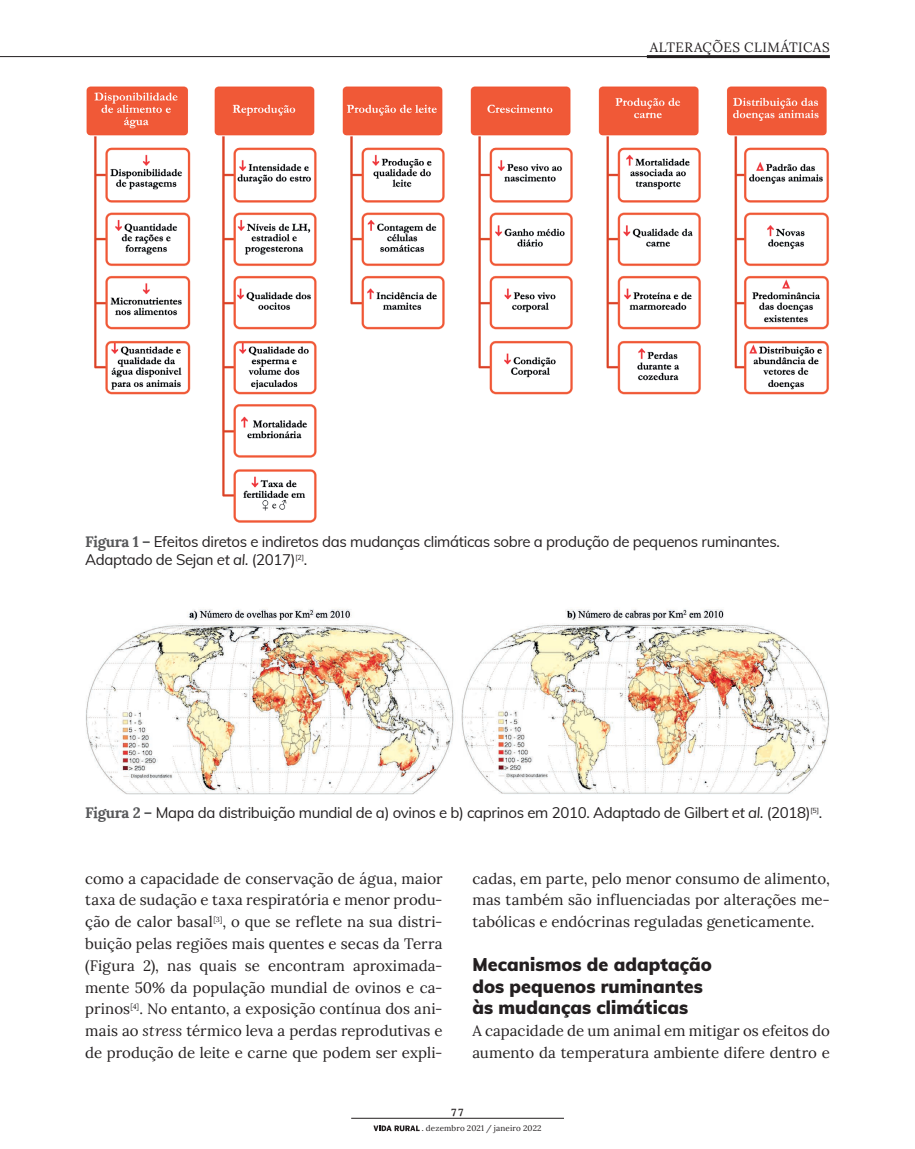
<style>
.page{position:relative;width:915px;height:1149px;background:#fff}
.page>*{position:absolute;margin:0;border:0;box-sizing:border-box;transform-origin:0 0}
.t1{font:900 18px/21.8px "Muli";letter-spacing:.005em;color:#231f20}
.t2{font:15px/21.8px "Lora";color:#231f20;text-align:justify}
.t3{font:15px/18px "Muli";letter-spacing:-.02em;color:#231f20}
.t4{font:13.5px "Lora";letter-spacing:.035em;color:#231f20}
.t5{font:700 10.5px "Lora";color:#231f20}
.t6{font:8.1px "Lora";letter-spacing:.015em;color:#231f20}
.s1{font-family:"Lora";font-weight:700;color:#57585a}
.s2{font-style:italic}
.s3{font-family:"Poynter Text Roman Two"}
</style>
<div class="page">
<hr style="left:0;top:56px;width:702px;height:1px;background:#231f20">
<svg style="left:373px;top:1125px;width:46px;height:5px"></svg>
<hr style="left:351px;top:1117px;width:212px;height:1px;background:#231f20">
<hr style="left:646px;top:55px;width:183px;height:3px;background:#231f20">
<img style="left:86px;top:86px;width:743px;height:437px">
<img style="left:85px;top:609px;width:744px;height:185px">
<p class="t4" style="left:649px;top:37px;width:182px">ALTERAÇÕES CLIMÁTICAS</p>
<p class="t3" style="left:85px;top:531px;width:696px"><span class="s1">Figura 1 –</span> Efeitos diretos e indiretos das mudanças climáticas sobre a produção de pequenos ruminantes.<br>Adaptado de Sejan <span class="s2">et al.</span> (2017)<sup>[2]</sup>.</p>
<p class="t3" style="left:85px;top:803px;width:738px"><span class="s1">Figura 2 –</span> Mapa da distribuição mundial de a) ovinos e b) caprinos em 2010. Adaptado de Gilbert <span class="s2">et al.</span> (2018)<sup>[5]</sup>.</p>
<p class="t2" style="left:85px;top:866px;width:359px">como a capacidade de conservação de água, maior taxa de sudação e taxa respiratória e menor produ&shy;ção de calor basal<sup>[3]</sup>, o que se reflete na sua distri&shy;buição pelas regiões mais quentes e secas da Terra (Figura 2), nas quais se encontram aproximada&shy;mente 50% da população mundial de ovinos e ca&shy;prinos<sup>[4]</sup>. No entanto, a exposição contínua dos ani&shy;mais ao <span class="s2">stress</span> térmico leva a perdas reprodutivas e de produção de leite e carne que podem ser expli-</p>
<p class="t2" style="left:472px;top:866px;width:359px">cadas, em parte, pelo menor consumo de alimento, mas também são influenciadas por alterações me&shy;tabólicas e endócrinas reguladas geneticamente.</p>
<p class="t1" style="left:472px;top:952px;width:241px">Mecanismos de adaptação dos pequenos ruminantes às mudanças climáticas</p>
<p class="t2" style="left:472px;top:1018px;width:359px">A capacidade de um animal em mitigar os efeitos do aumento da temperatura ambiente difere dentro e</p>
<p class="t5" style="left:451px;top:1103px;width:13px">77</p>
<p class="t6" style="left:421px;top:1121px;width:121px"><span class="s3">.</span> dezembro 2021 / janeiro 2022</p>
</div>
